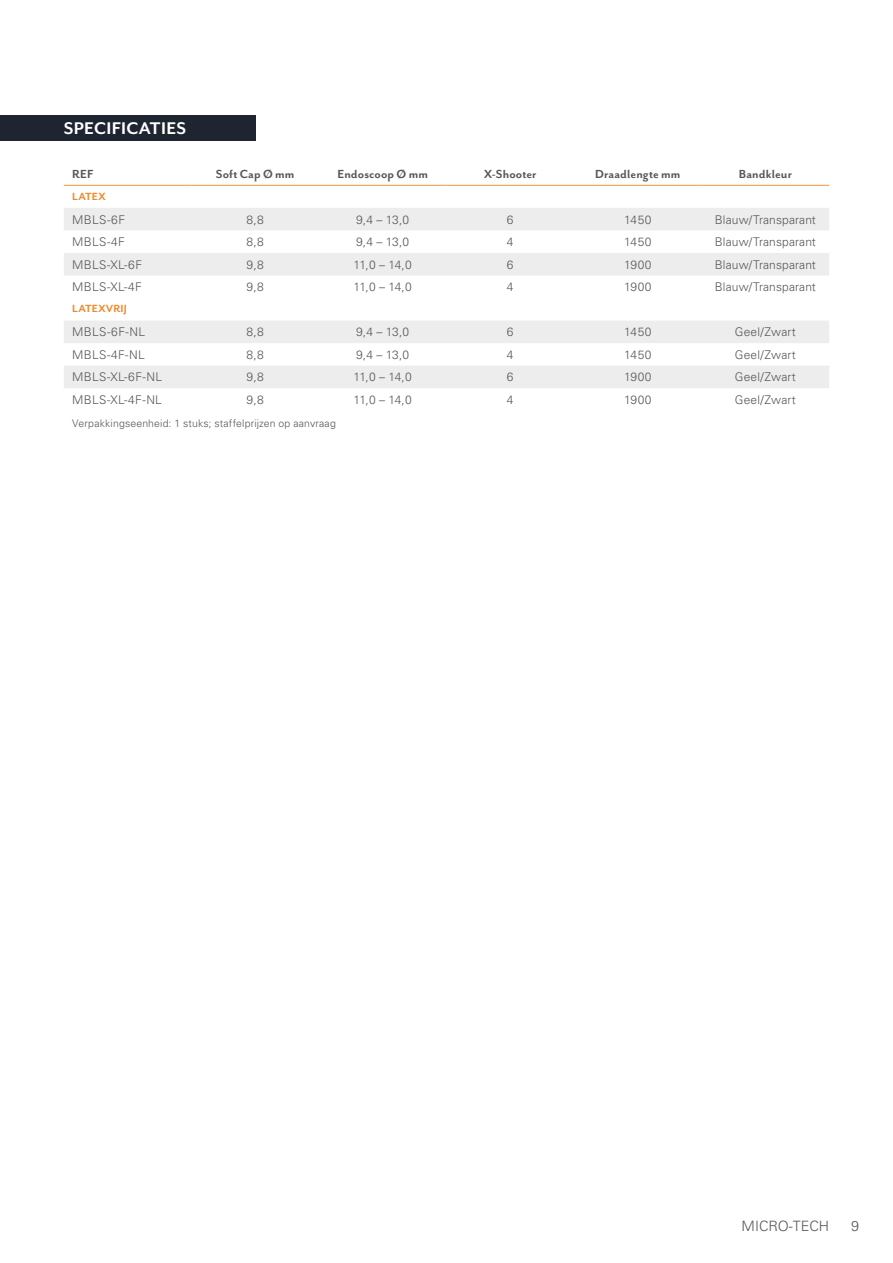
<style>
.page{position:relative;width:893px;height:1263px;background:#fff}
.page>*{position:absolute;margin:0;border:0;box-sizing:border-box;transform-origin:0 0}
.t1{font:700 19.5px "Mr Eaves San OT";letter-spacing:.02em;color:#fff}
.t2{font:300 14.25px "Univers LT Std";color:#575756}
.Tabelle_Kopf_NEW{font:700 13.5px "Mr Eaves San OT";letter-spacing:.01em;color:#575756}
.Tabelle_NEW{font:300 12px "Univers LT Std";letter-spacing:.01em;color:#575756}
.Tabelle_NEW-2{font:700 12px "Mr Eaves San OT";letter-spacing:.02em;color:#f18625}
.Bu_Tabelle_NEW{font:300 10.5px "Univers LT Std";letter-spacing:.015em;color:#575756}
</style>
<div class="page">
<svg style="left:64px;top:208px;width:765px;height:67px;fill:#ededed"></svg>
<svg style="left:64px;top:321px;width:765px;height:67px;fill:#ededed"></svg>
<hr style="left:64px;top:185px;width:127px;height:1px;background:#f5a153">
<hr style="left:191px;top:185px;width:128px;height:1px;background:#f5a153">
<hr style="left:319px;top:185px;width:127px;height:1px;background:#f5a153">
<hr style="left:446px;top:185px;width:128px;height:1px;background:#f5a153">
<hr style="left:574px;top:185px;width:128px;height:1px;background:#f5a153">
<hr style="left:702px;top:185px;width:127px;height:1px;background:#f5a153">
<div style="left:0;top:115px;width:255px;height:25px;background:#1e2531"></div>
<p class="t1" style="left:64px;top:117px;width:124px">SPECIFICATIES</p>
<p class="Tabelle_Kopf_NEW" style="left:72px;top:167px;width:23px">REF</p>
<p class="Tabelle_Kopf_NEW" style="left:216px;top:167px;width:80px">Soft Cap Ø mm</p>
<p class="Tabelle_Kopf_NEW" style="left:337px;top:167px;width:92px">Endoscoop Ø mm</p>
<p class="Tabelle_Kopf_NEW" style="left:484px;top:167px;width:54px">X-Shooter</p>
<p class="Tabelle_Kopf_NEW" style="left:595px;top:167px;width:87px">Draadlengte mm</p>
<p class="Tabelle_Kopf_NEW" style="left:739px;top:167px;width:55px">Bandkleur</p>
<p class="Tabelle_NEW-2" style="left:72px;top:189px;width:35px">LATEX</p>
<p class="Tabelle_NEW" style="left:72px;top:212px;width:54px">MBLS-6F</p>
<p class="Tabelle_NEW" style="left:246px;top:212px;width:19px">8,8</p>
<p class="Tabelle_NEW" style="left:356px;top:212px;width:55px">9,4 – 13,0</p>
<p class="Tabelle_NEW" style="left:507px;top:212px;width:8px">6</p>
<p class="Tabelle_NEW" style="left:624px;top:212px;width:29px">1450</p>
<p class="Tabelle_NEW" style="left:715px;top:212px;width:103px">Blauw/Transparant</p>
<p class="Tabelle_NEW" style="left:72px;top:235px;width:54px">MBLS-4F</p>
<p class="Tabelle_NEW" style="left:246px;top:235px;width:19px">8,8</p>
<p class="Tabelle_NEW" style="left:356px;top:235px;width:55px">9,4 – 13,0</p>
<p class="Tabelle_NEW" style="left:507px;top:235px;width:8px">4</p>
<p class="Tabelle_NEW" style="left:624px;top:235px;width:29px">1450</p>
<p class="Tabelle_NEW" style="left:715px;top:235px;width:103px">Blauw/Transparant</p>
<p class="Tabelle_NEW" style="left:72px;top:257px;width:71px">MBLS-XL-6F</p>
<p class="Tabelle_NEW" style="left:247px;top:257px;width:19px">9,8</p>
<p class="Tabelle_NEW" style="left:354px;top:257px;width:60px">11,0 – 14,0</p>
<p class="Tabelle_NEW" style="left:507px;top:257px;width:8px">6</p>
<p class="Tabelle_NEW" style="left:624px;top:257px;width:29px">1900</p>
<p class="Tabelle_NEW" style="left:715px;top:257px;width:103px">Blauw/Transparant</p>
<p class="Tabelle_NEW" style="left:72px;top:280px;width:71px">MBLS-XL-4F</p>
<p class="Tabelle_NEW" style="left:247px;top:280px;width:19px">9,8</p>
<p class="Tabelle_NEW" style="left:354px;top:280px;width:60px">11,0 – 14,0</p>
<p class="Tabelle_NEW" style="left:507px;top:280px;width:8px">4</p>
<p class="Tabelle_NEW" style="left:624px;top:280px;width:29px">1900</p>
<p class="Tabelle_NEW" style="left:715px;top:280px;width:103px">Blauw/Transparant</p>
<p class="Tabelle_NEW-2" style="left:72px;top:302px;width:56px">LATEXVRIJ</p>
<p class="Tabelle_NEW" style="left:72px;top:325px;width:74px">MBLS-6F-NL</p>
<p class="Tabelle_NEW" style="left:246px;top:325px;width:19px">8,8</p>
<p class="Tabelle_NEW" style="left:356px;top:325px;width:55px">9,4 – 13,0</p>
<p class="Tabelle_NEW" style="left:507px;top:325px;width:8px">6</p>
<p class="Tabelle_NEW" style="left:624px;top:325px;width:29px">1450</p>
<p class="Tabelle_NEW" style="left:735px;top:325px;width:62px">Geel/Zwart</p>
<p class="Tabelle_NEW" style="left:72px;top:347px;width:74px">MBLS-4F-NL</p>
<p class="Tabelle_NEW" style="left:246px;top:347px;width:19px">8,8</p>
<p class="Tabelle_NEW" style="left:356px;top:347px;width:55px">9,4 – 13,0</p>
<p class="Tabelle_NEW" style="left:507px;top:347px;width:8px">4</p>
<p class="Tabelle_NEW" style="left:624px;top:347px;width:29px">1450</p>
<p class="Tabelle_NEW" style="left:735px;top:347px;width:62px">Geel/Zwart</p>
<p class="Tabelle_NEW" style="left:72px;top:370px;width:91px">MBLS-XL-6F-NL</p>
<p class="Tabelle_NEW" style="left:247px;top:370px;width:19px">9,8</p>
<p class="Tabelle_NEW" style="left:354px;top:370px;width:60px">11,0 – 14,0</p>
<p class="Tabelle_NEW" style="left:507px;top:370px;width:8px">6</p>
<p class="Tabelle_NEW" style="left:624px;top:370px;width:29px">1900</p>
<p class="Tabelle_NEW" style="left:735px;top:370px;width:62px">Geel/Zwart</p>
<p class="Tabelle_NEW" style="left:72px;top:392px;width:91px">MBLS-XL-4F-NL</p>
<p class="Tabelle_NEW" style="left:247px;top:392px;width:19px">9,8</p>
<p class="Tabelle_NEW" style="left:354px;top:392px;width:60px">11,0 – 14,0</p>
<p class="Tabelle_NEW" style="left:507px;top:392px;width:8px">4</p>
<p class="Tabelle_NEW" style="left:624px;top:392px;width:29px">1900</p>
<p class="Tabelle_NEW" style="left:735px;top:392px;width:62px">Geel/Zwart</p>
<p class="Bu_Tabelle_NEW" style="left:72px;top:417px;width:265px">Verpakkingseenheid: 1 stuks; staffelprijzen op aanvraag</p>
<p class="t2" style="left:742px;top:1217px;width:89px">MICRO-TECH</p>
<p class="t2" style="left:851px;top:1217px;width:9px">9</p>
</div>
